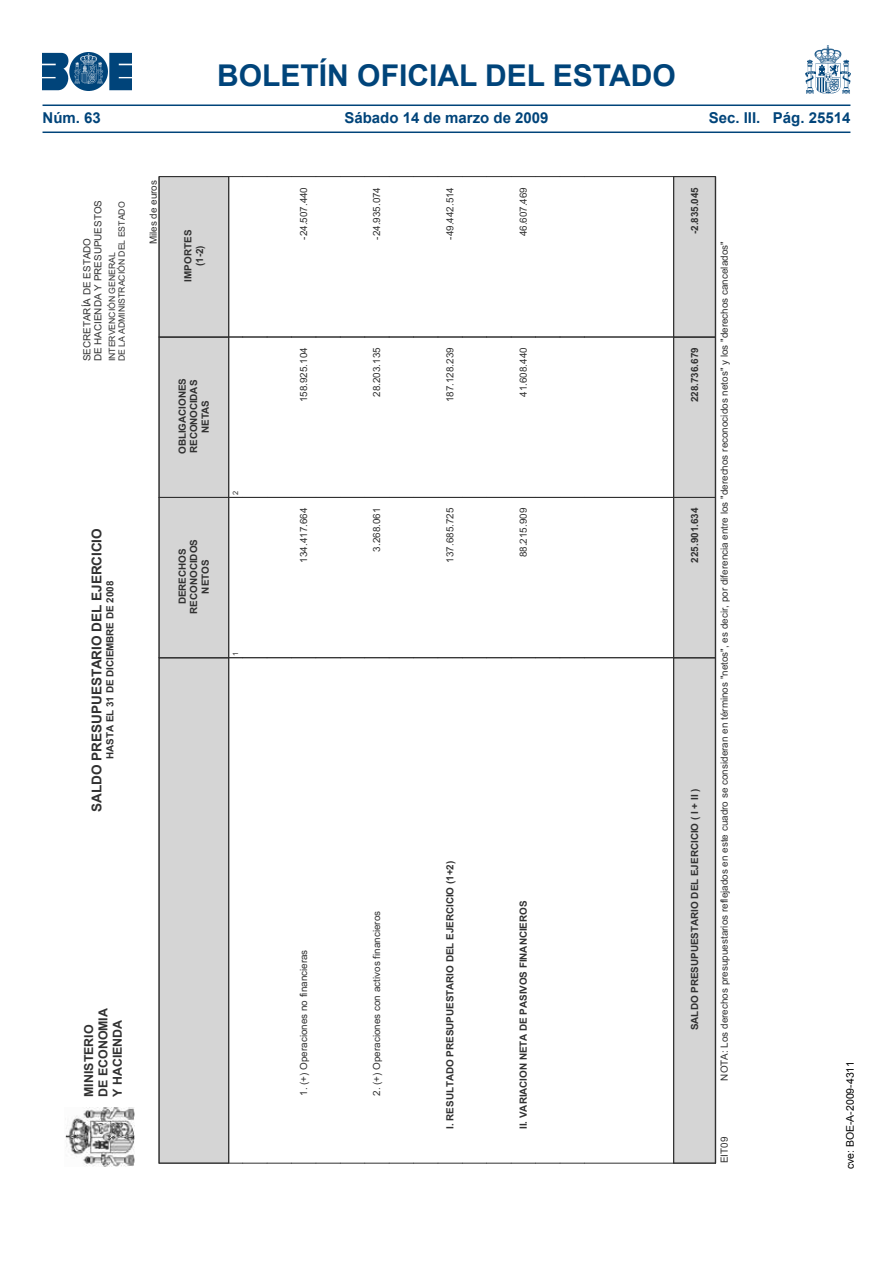
<style>
.page{position:relative;width:893px;height:1263px;background:#fff}
.page>*{position:absolute;margin:0;border:0;box-sizing:border-box;transform-origin:0 0}
.t1{font:700 30px "Arial";color:#00447a}
.t2{font:700 15px "Arial";color:#00447a}
.t3{font:700 13.65px "Arial";letter-spacing:-.005em;color:#313131}
.t4{font:700 12.45px/14.2px "Arial";color:#313131}
.t5{font:10.5px "Arial";color:#000}
.t6{font:9.9px/11.1px "Arial";color:#313131}
.t7{font:700 9.9px/11.6px "Arial";letter-spacing:-.005em;color:#313131;text-align:center}
.t8{font:8.7px/9.8px "Arial";letter-spacing:-.005em;color:#313131}
.t9{font:7.35px "Arial";color:#313131}
</style>
<div class="page">
<img style="left:43px;top:53px;width:89px;height:37px">
<img style="left:805px;top:46px;width:45px;height:47px">
<hr style="left:43px;top:104px;width:807px;height:2px;background:#00447a">
<hr style="left:43px;top:132px;width:807px;height:1px;background:#00447a">
<img style="left:65px;top:1107px;width:69px;height:60px">
<svg style="left:158px;top:176px;width:426px;height:988px"></svg>
<hr style="left:584px;top:1163px;width:90px;height:1px;background:#313131">
<hr style="left:584px;top:657px;width:90px;height:1px;background:#313131">
<hr style="left:584px;top:497px;width:90px;height:1px;background:#313131">
<hr style="left:584px;top:337px;width:90px;height:1px;background:#313131">
<hr style="left:584px;top:176px;width:90px;height:1px;background:#313131">
<div style="left:673px;top:176px;width:43px;height:988px;background:#d5d5d5"></div>
<div style="left:715px;top:176px;width:1px;height:987px;border:1px solid #313131"></div>
<h1 class="t1" style="left:217px;top:55px;width:460px">BOLETÍN OFICIAL DEL ESTADO</h1>
<h2 class="t2" style="left:43px;top:108px;width:60px">Núm. 63</h2>
<h2 class="t2" style="left:344px;top:108px;width:206px">Sábado 14 de marzo de 2009</h2>
<h2 class="t2" style="left:709px;top:108px;width:143px">Sec. III. Pág. 25514</h2>
<p class="t6" style="left:82px;top:361px;width:163px;rotate:-90deg">SECRETARÍA DE ESTADO<br>DE HACIENDA Y PRESUPUESTOS</p>
<p class="t8" style="left:107px;top:361px;width:161px;rotate:-90deg">INTERVENCIÓN GENERAL<br>DE LA ADMINISTRACIÓN DEL ESTADO</p>
<p class="t3" style="left:88px;top:812px;width:285px;rotate:-90deg">SALDO PRESUPUESTARIO DEL EJERCICIO</p>
<p class="t7" style="left:105px;top:759px;width:180px;rotate:-90deg">HASTA EL 31 DE DICIEMBRE DE 2008</p>
<p class="t6" style="left:148px;top:244px;width:66px;rotate:-90deg">Miles de euros</p>
<p class="t7" style="left:183px;top:282px;width:53px;rotate:-90deg">IMPORTES (1-2)</p>
<p class="t7" style="left:177px;top:454px;width:77px;rotate:-90deg">OBLIGACIONES<br>RECONOCIDAS<br>NETAS</p>
<p class="t7" style="left:177px;top:614px;width:76px;rotate:-90deg">DERECHOS<br>RECONOCIDOS<br>NETOS</p>
<p class="t9" style="left:231px;top:495px;width:6px;rotate:-90deg">2</p>
<p class="t9" style="left:231px;top:656px;width:6px;rotate:-90deg">1</p>
<p class="t4" style="left:82px;top:1097px;width:90px;rotate:-90deg">MINISTERIO<br>DE ECONOMIA<br>Y HACIENDA</p>
<p class="t6" style="left:298px;top:240px;width:54px;rotate:-90deg">-24.507.440</p>
<p class="t6" style="left:298px;top:402px;width:56px;rotate:-90deg">158.925.104</p>
<p class="t6" style="left:298px;top:562px;width:56px;rotate:-90deg">134.417.664</p>
<p class="t6" style="left:298px;top:1096px;width:148px;rotate:-90deg">1. (+) Operaciones no financieras</p>
<p class="t6" style="left:371px;top:240px;width:54px;rotate:-90deg">-24.935.074</p>
<p class="t6" style="left:371px;top:397px;width:51px;rotate:-90deg">28.203.135</p>
<p class="t6" style="left:371px;top:552px;width:45px;rotate:-90deg">3.268.061</p>
<p class="t6" style="left:445px;top:240px;width:54px;rotate:-90deg">-49.442.514</p>
<p class="t6" style="left:445px;top:402px;width:56px;rotate:-90deg">187.128.239</p>
<p class="t6" style="left:445px;top:562px;width:56px;rotate:-90deg">137.685.725</p>
<p class="t6" style="left:371px;top:1096px;width:186px;rotate:-90deg">2. (+) Operaciones con activos financieros</p>
<p class="t7" style="left:445px;top:1129px;width:269px;rotate:-90deg">I. RESULTADO PRESUPUESTARIO DEL EJERCICIO (1+2)</p>
<p class="t6" style="left:518px;top:236px;width:51px;rotate:-90deg">46.607.469</p>
<p class="t6" style="left:518px;top:397px;width:51px;rotate:-90deg">41.608.440</p>
<p class="t6" style="left:518px;top:557px;width:51px;rotate:-90deg">88.215.909</p>
<p class="t7" style="left:518px;top:1129px;width:230px;rotate:-90deg">II. VARIACION NETA DE PASIVOS FINANCIEROS</p>
<p class="t7" style="left:689px;top:234px;width:49px;rotate:-90deg">-2.835.045</p>
<p class="t7" style="left:689px;top:402px;width:56px;rotate:-90deg">228.736.679</p>
<p class="t7" style="left:689px;top:562px;width:56px;rotate:-90deg">225.901.634</p>
<p class="t7" style="left:689px;top:1030px;width:243px;rotate:-90deg">SALDO PRESUPUESTARIO DEL EJERCICIO ( I + II )</p>
<p class="t6" style="left:719px;top:1080px;width:841px;rotate:-90deg">NOTA: Los derechos presupuestarios reflejados en este cuadro se consideran en términos "netos", es decir, por diferencia entre los "derechos reconocidos netos" y los "derechos cancelados"</p>
<p class="t6" style="left:719px;top:1163px;width:28px;rotate:-90deg">EIT09</p>
<p class="t5" style="left:843px;top:1169px;width:109px;rotate:-90deg">cve: BOE-A-2009-4311</p>
</div>
